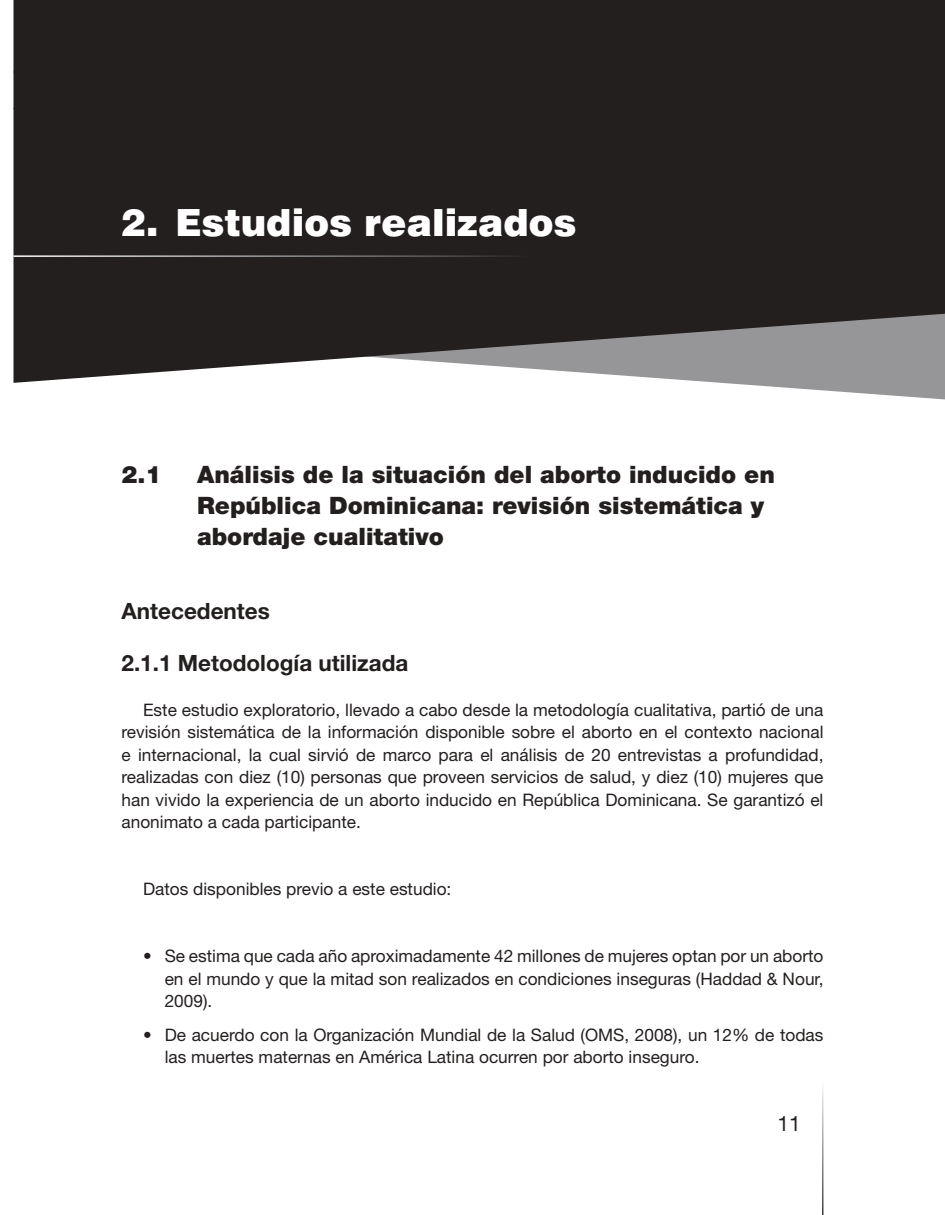
<style>
.page{position:relative;width:945px;height:1215px;background:#fff}
.page>*{position:absolute;margin:0;border:0;box-sizing:border-box;transform-origin:0 0}
.t1{font:900 37.5px "Swiss 721 BT";color:#fff}
.t2{font:900 24px/31.2px "Helvetica Neue";color:#241f1f}
.t3{font:700 22.5px "Helvetica Neue";color:#241f1f}
.t4{font:21px "Helvetica Neue";color:#241f1f}
.t5{font:17.25px/22.5px "Helvetica Neue";color:#241f1f;text-align:justify}
</style>
<div class="page">
<svg style="left:725px;top:383px;width:220px;height:16px"></svg>
<svg style="left:14px;top:0;width:931px;height:383px;background:#312c2c"></svg>
<hr style="left:14px;top:255px;width:515px;height:2px;background:#fff">
<h1 class="t1" style="left:122px;top:199px;width:457px">2. Estudios realizados</h1>
<h2 class="t2" style="left:122px;top:459px;width:42px">2.1</h2>
<h2 class="t2" style="left:197px;top:459px;width:579px">Análisis de la situación del aborto inducido en<br>República Dominicana: revisión sistemática y abordaje cualitativo</h2>
<h3 class="t3" style="left:122px;top:597px;width:150px">Antecedentes</h3>
<h3 class="t3" style="left:122px;top:649px;width:288px">2.1.1 Metodología utilizada</h3>
<p class="t5" style="left:122px;top:698px;width:704px;text-indent:22px">Este estudio exploratorio, llevado a cabo desde la metodología cualitativa, partió de una revisión sistemática de la información disponible sobre el aborto en el contexto nacional e internacional, la cual sirvió de marco para el análisis de 20 entrevistas a profundidad, realizadas con diez (10) personas que proveen servicios de salud, y diez (10) mujeres que han vivido la experiencia de un aborto inducido en República Dominicana. Se garantizó el anonimato a cada participante.</p>
<p class="t5" style="left:143px;top:878px;width:310px">Datos disponibles previo a este estudio:</p>
<p class="t5" style="left:165px;top:945px;width:660px;text-indent:-22px">• Se estima que cada año aproximadamente 42 millones de mujeres optan por un aborto en el mundo y que la mitad son realizados en condiciones inseguras (Haddad &amp; Nour, 2009).</p>
<p class="t5" style="left:165px;top:1023px;width:660px;text-indent:-22px">• De acuerdo con la Organización Mundial de la Salud (OMS, 2008), un 12% de todas las muertes maternas en América Latina ocurren por aborto inseguro.</p>
<p class="t4" style="left:777px;top:1111px;width:25px">11</p>
</div>
